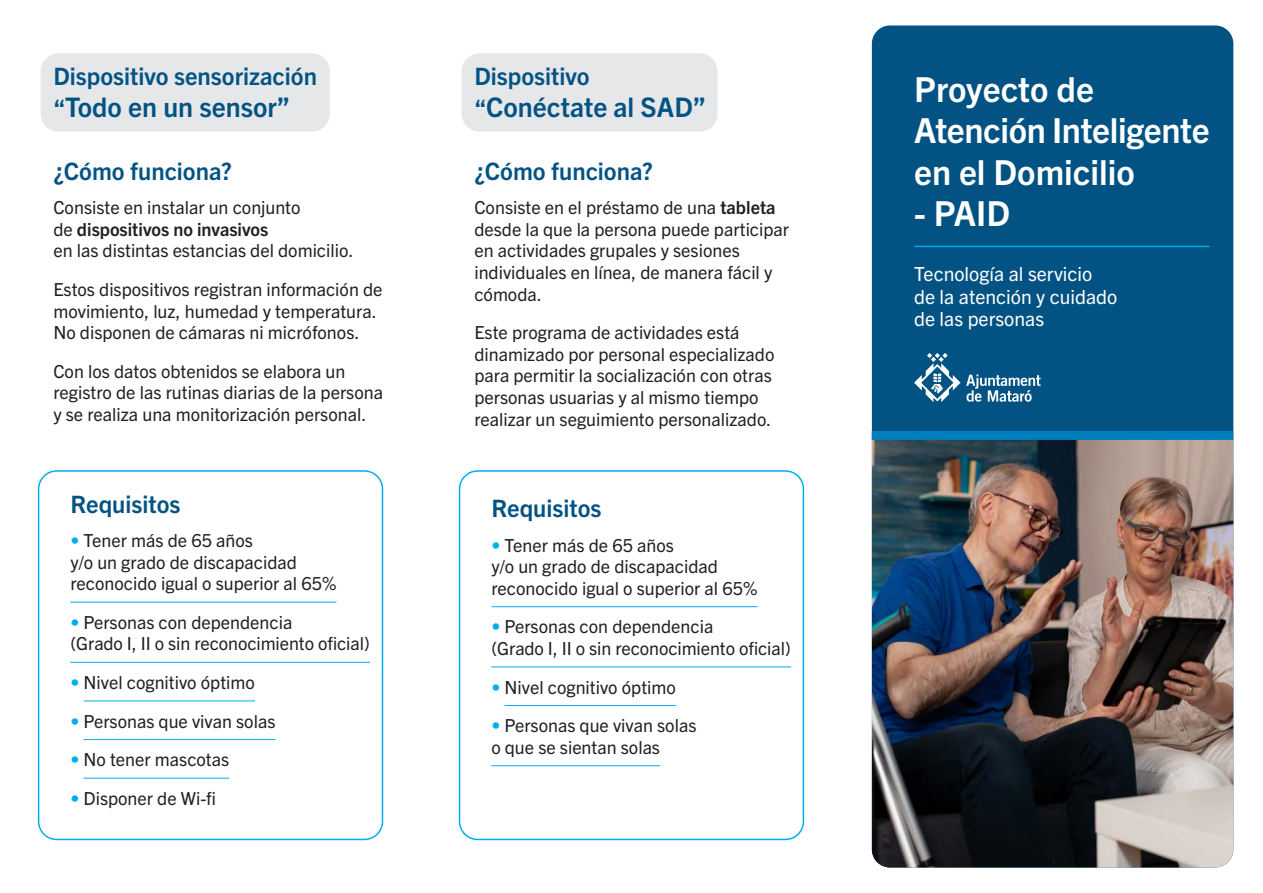
<style>
.page{position:relative;width:1263px;height:893px;background:#fff}
.page>*{position:absolute;margin:0;border:0;box-sizing:border-box;transform-origin:0 0}
.text{font:700 34.5px/41.4px "Trade Gothic Next LT Pro";letter-spacing:-.005em;color:#fff}
.Titular_dispositiu{font:700 27px "Trade Gothic Next LT Pro";color:#025384}
.Subtitular{font:700 24px "Trade Gothic Next LT Pro";color:#025384}
.Titular_dispositiu-2{font:700 24px "Trade Gothic Next LT Pro";color:#025384}
.text-2{font:19.5px/22.5px "Trade Gothic Next LT Pro";color:#fff}
.text-3{font:18px/21.6px "Trade Gothic Next LT Pro";color:#231f20}
.s1{font-size:24px}
.s2{font-weight:700}
.s3{color:#00aeef}
</style>
<div class="page">
<div style="left:872px;top:26px;width:361px;height:841px;background:#025384;border-radius:18px"></div>
<img style="left:872px;top:440px;width:361px;height:427px">
<div style="left:38px;top:470px;width:345px;height:370px;border:2px solid #00aeef;border-radius:18px"></div>
<hr style="left:914px;top:246px;width:295px;height:1px;background:#00aeef">
<svg style="left:966px;top:374px;width:74px;height:28px"></svg>
<svg style="left:914px;top:353px;width:46px;height:49px"></svg>
<div style="left:41px;top:53px;width:289px;height:79px;background:#e6e7e9;border-radius:18px"></div>
<hr style="left:70px;top:602px;width:266px;height:1px;background:#00aeef">
<hr style="left:70px;top:662px;width:300px;height:1px;background:#00aeef">
<hr style="left:84px;top:701px;width:171px;height:1px;background:#00aeef">
<hr style="left:84px;top:739px;width:191px;height:1px;background:#00aeef">
<hr style="left:84px;top:778px;width:145px;height:1px;background:#00aeef">
<div style="left:462px;top:53px;width:256px;height:79px;background:#e6e7e9;border-radius:18px"></div>
<hr style="left:491px;top:606px;width:266px;height:1px;background:#00aeef">
<hr style="left:491px;top:666px;width:300px;height:1px;background:#00aeef">
<hr style="left:504px;top:705px;width:172px;height:1px;background:#00aeef">
<hr style="left:491px;top:765px;width:169px;height:1px;background:#00aeef">
<div style="left:872px;top:431px;width:361px;height:9px;background:#007dbb"></div>
<div style="left:459px;top:470px;width:345px;height:370px;border:2px solid #00aeef;border-radius:18px"></div>
<p class="Titular_dispositiu-2" style="left:53px;top:59px;width:265px">Dispositivo sensorización</p>
<p class="Titular_dispositiu" style="left:53px;top:88px;width:238px"><span class="s1">“</span>Todo en un sensor”</p>
<p class="Subtitular" style="left:53px;top:154px;width:180px">¿Cómo funciona?</p>
<p class="text-3" style="left:53px;top:196px;width:302px">Consiste en instalar un conjunto<br>de <span class="s2">dispositivos no invasivos<br></span>en las distintas estancias del domicilio.</p>
<p class="text-3" style="left:53px;top:277px;width:331px">Estos dispositivos registran información de movimiento, luz, humedad y temperatura.<br>No disponen de cámaras ni micrófonos.</p>
<p class="text-3" style="left:53px;top:359px;width:331px">Con los datos obtenidos se elabora un registro de las rutinas diarias de la persona y se realiza una monitorización personal.</p>
<p class="Subtitular" style="left:70px;top:487px;width:111px">Requisitos</p>
<p class="text-3" style="left:70px;top:528px;width:268px"><span class="s3">•</span> Tener más de 65 años<br>y/o un grado de discapacidad reconocido igual o superior al 65%</p>
<p class="text-3" style="left:70px;top:610px;width:301px"><span class="s3">•</span> Personas con dependencia<br>(Grado I, II o sin reconocimiento oficial)</p>
<p class="text-3" style="left:70px;top:670px;width:186px"><span class="s3">•</span> Nivel cognitivo óptimo</p>
<p class="text-3" style="left:70px;top:709px;width:207px"><span class="s3">•</span> Personas que vivan solas</p>
<p class="text-3" style="left:70px;top:748px;width:160px"><span class="s3">•</span> No tener mascotas</p>
<p class="text-3" style="left:70px;top:786px;width:147px"><span class="s3">•</span> Disponer de Wi-fi</p>
<p class="Titular_dispositiu-2" style="left:474px;top:59px;width:117px">Dispositivo</p>
<p class="Titular_dispositiu" style="left:474px;top:88px;width:233px"><span class="s1">“</span>Conéctate al SAD”</p>
<p class="Subtitular" style="left:474px;top:154px;width:180px">¿Cómo funciona?</p>
<p class="text-3" style="left:474px;top:196px;width:316px">Consiste en el préstamo de una <span class="s2">tableta </span>desde la que la persona puede participar en actividades grupales y sesiones individuales en línea, de manera fácil y cómoda.</p>
<p class="text-3" style="left:474px;top:321px;width:302px">Este programa de actividades está dinamizado por personal especializado para permitir la socialización con otras personas usuarias y al mismo tiempo realizar un seguimiento personalizado.</p>
<p class="Subtitular" style="left:491px;top:492px;width:111px">Requisitos</p>
<p class="text-3" style="left:491px;top:533px;width:268px"><span class="s3">•</span> Tener más de 65 años<br>y/o un grado de discapacidad reconocido igual o superior al 65%</p>
<p class="text-3" style="left:491px;top:615px;width:301px"><span class="s3">•</span> Personas con dependencia<br>(Grado I, II o sin reconocimiento oficial)</p>
<p class="text-3" style="left:491px;top:675px;width:186px"><span class="s3">•</span> Nivel cognitivo óptimo</p>
<p class="text-3" style="left:491px;top:714px;width:207px"><span class="s3">•</span> Personas que vivan solas o que se sientan solas</p>
<p class="text" style="left:914px;top:66px;width:297px">Proyecto de<br>Atención Inteligente en el Domicilio</p>
<p class="text" style="left:914px;top:190px;width:98px">- PAID</p>
<p class="text-2" style="left:914px;top:261px;width:205px">Tecnología al servicio de la atención y cuidado de las personas</p>
</div>
